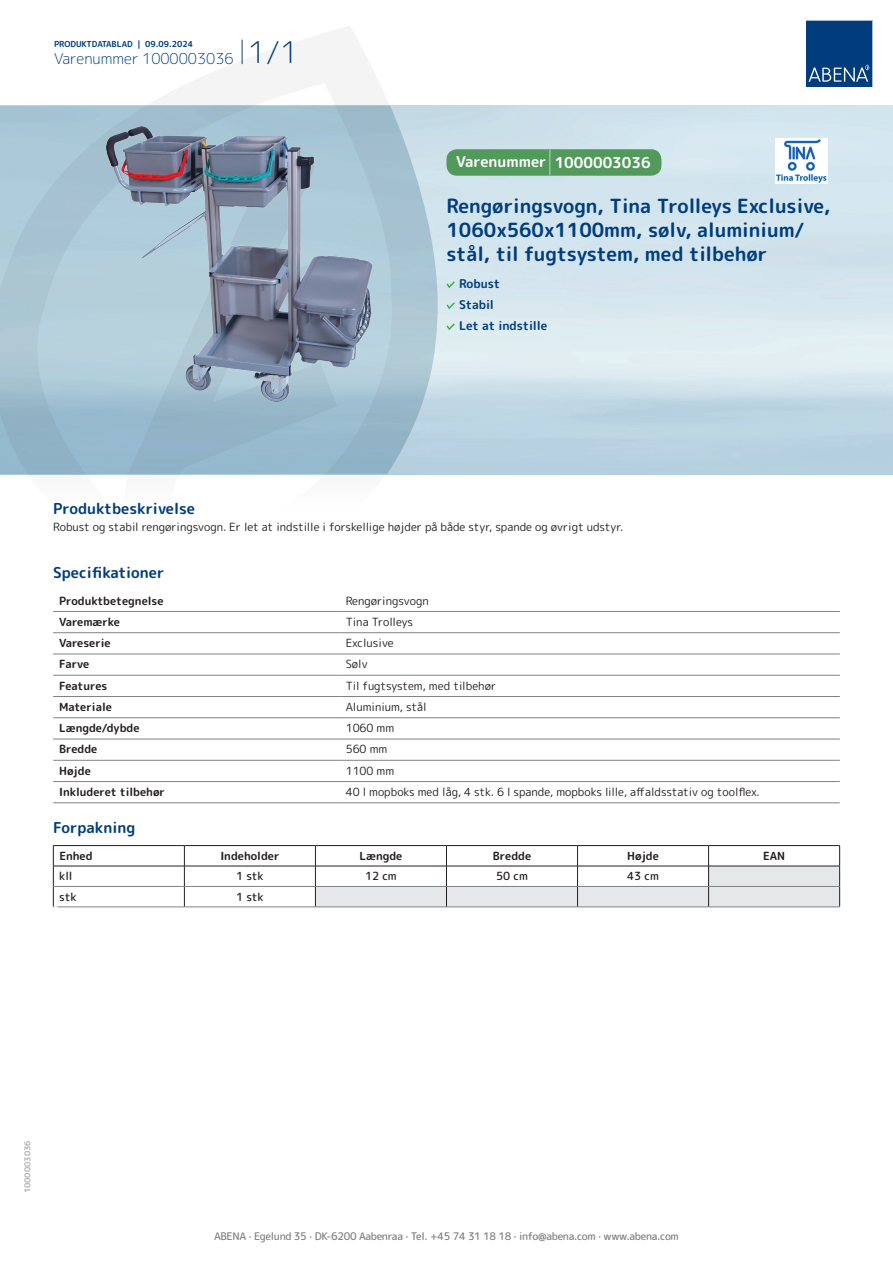
<style>
.page{position:relative;width:893px;height:1263px;background:#fff}
.page>*{position:absolute;margin:0;border:0;box-sizing:border-box;transform-origin:0 0}
.t1{font:700 19.5px/24px "Rounded Mplus 1 c";color:#013d7d}
.t2{font:700 15px "Rounded Mplus 1 c";color:#013d7d}
.t3{font:300 15px "Rounded Mplus 1 c";color:#013d7d}
.t4{font:700 15px "Rounded Mplus 1 c";color:#fff}
.t5{font:700 12px/21px "Rounded Mplus 1 c";letter-spacing:-.01em;color:#013d7d}
.t6{font:11.25px "Rounded Mplus 1 c";color:#231f20}
.t7{font:700 11.25px "Rounded Mplus 1 c";color:#231f20}
.t8{font:500 11.25px "Rounded Mplus 1 c";color:#231f20}
.t9{font:500 10.5px "Rounded Mplus 1 c";letter-spacing:-.03em;color:#808285}
.t10{font:700 10.5px "Rounded Mplus 1 c";color:#fff}
.t11{font:700 8.25px "Rounded Mplus 1 c";color:#013d7d}
.t12{font:700 8.25px "Rounded Mplus 1 c";color:#b2b3b7}
.s1{font-size:30px}
.s2{font-size:25.5px}
</style>
<div class="page">
<svg style="left:0;top:26px;width:439px;height:449px"></svg>
<svg style="left:0;top:106px;width:438px;height:368px"></svg>
<svg style="left:242px;top:40px;width:1px;height:24px"></svg>
<svg style="left:806px;top:20px;width:67px;height:67px"></svg>
<img style="left:106px;top:127px;width:266px;height:275px">
<hr style="left:53px;top:611px;width:287px;height:1px;background:#808285">
<hr style="left:340px;top:611px;width:500px;height:1px;background:#808285">
<hr style="left:53px;top:632px;width:287px;height:1px;background:#808285">
<hr style="left:340px;top:632px;width:500px;height:1px;background:#808285">
<hr style="left:53px;top:654px;width:287px;height:1px;background:#808285">
<hr style="left:340px;top:654px;width:500px;height:1px;background:#808285">
<hr style="left:53px;top:675px;width:287px;height:1px;background:#808285">
<hr style="left:340px;top:675px;width:500px;height:1px;background:#808285">
<hr style="left:53px;top:696px;width:287px;height:1px;background:#808285">
<hr style="left:340px;top:696px;width:500px;height:1px;background:#808285">
<hr style="left:53px;top:717px;width:287px;height:1px;background:#808285">
<hr style="left:340px;top:717px;width:500px;height:1px;background:#808285">
<hr style="left:53px;top:739px;width:287px;height:1px;background:#808285">
<hr style="left:340px;top:739px;width:500px;height:1px;background:#808285">
<hr style="left:53px;top:760px;width:287px;height:1px;background:#808285">
<hr style="left:340px;top:760px;width:500px;height:1px;background:#808285">
<hr style="left:53px;top:781px;width:287px;height:1px;background:#808285">
<hr style="left:340px;top:781px;width:500px;height:1px;background:#808285">
<hr style="left:53px;top:802px;width:287px;height:1px;background:#808285">
<hr style="left:340px;top:802px;width:500px;height:1px;background:#808285">
<hr style="left:53px;top:845px;width:131px;height:1px;background:#231f20">
<hr style="left:184px;top:845px;width:131px;height:1px;background:#231f20">
<hr style="left:315px;top:845px;width:131px;height:1px;background:#231f20">
<hr style="left:446px;top:845px;width:131px;height:1px;background:#231f20">
<hr style="left:577px;top:845px;width:132px;height:1px;background:#231f20">
<hr style="left:709px;top:845px;width:131px;height:1px;background:#231f20">
<hr style="left:53px;top:866px;width:131px;height:1px;background:#231f20">
<hr style="left:184px;top:866px;width:131px;height:1px;background:#231f20">
<svg style="left:53px;top:846px;width:1px;height:61px"></svg>
<svg style="left:184px;top:846px;width:1px;height:61px"></svg>
<svg style="left:315px;top:846px;width:525px;height:61px"></svg>
<hr style="left:54px;top:886px;width:130px;height:1px;background:#808285">
<hr style="left:184px;top:886px;width:131px;height:1px;background:#808285">
<hr style="left:315px;top:886px;width:131px;height:1px;background:#808285">
<hr style="left:446px;top:886px;width:131px;height:1px;background:#808285">
<hr style="left:577px;top:886px;width:132px;height:1px;background:#808285">
<hr style="left:709px;top:886px;width:130px;height:1px;background:#808285">
<hr style="left:53px;top:907px;width:131px;height:1px;background:#808285">
<hr style="left:184px;top:907px;width:131px;height:1px;background:#808285">
<hr style="left:315px;top:907px;width:131px;height:1px;background:#808285">
<hr style="left:446px;top:907px;width:131px;height:1px;background:#808285">
<hr style="left:577px;top:907px;width:132px;height:1px;background:#808285">
<hr style="left:709px;top:907px;width:131px;height:1px;background:#808285">
<svg style="left:446px;top:281px;width:9px;height:7px"></svg>
<svg style="left:446px;top:302px;width:9px;height:7px"></svg>
<svg style="left:446px;top:323px;width:9px;height:7px"></svg>
<div style="left:446px;top:149px;width:215px;height:27px;background:#52995c;border-radius:10px"></div>
<img style="left:775px;top:138px;width:52px;height:46px">
<p class="t11" style="left:54px;top:38px;width:141px">PRODUKTDATABLAD | 09.09.2024</p>
<h2 class="t3" style="left:54px;top:48px;width:246px">Varenummer 1000003036 <span class="s1">1/1</span></h2>
<h2 class="t4" style="left:456px;top:152px;width:196px">Varenummer <span class="s2">|</span> 1000003036</h2>
<h1 class="t1" style="left:446px;top:194px;width:385px">Rengøringsvogn, Tina Trolleys Exclusive,<br>1060x560x1100mm, sølv, aluminium/ stål, til fugtsystem, med tilbehør</h1>
<p class="t5" style="left:459px;top:273px;width:90px">Robust<br>Stabil<br>Let at indstille</p>
<h2 class="t2" style="left:53px;top:498px;width:143px">Produktbeskrivelse</h2>
<p class="t6" style="left:53px;top:518px;width:572px">Robust og stabil rengøringsvogn. Er let at indstille i forskellige højder på både styr, spande og øvrigt udstyr.</p>
<h2 class="t2" style="left:53px;top:562px;width:113px">Specifikationer</h2>
<p class="t7" style="left:59px;top:592px;width:106px">Produktbetegnelse</p>
<p class="t6" style="left:346px;top:592px;width:85px">Rengøringsvogn</p>
<p class="t7" style="left:59px;top:614px;width:62px">Varemærke</p>
<p class="t6" style="left:346px;top:614px;width:69px">Tina Trolleys</p>
<p class="t7" style="left:59px;top:635px;width:53px">Vareserie</p>
<p class="t6" style="left:346px;top:635px;width:49px">Exclusive</p>
<p class="t7" style="left:59px;top:656px;width:32px">Farve</p>
<p class="t6" style="left:346px;top:656px;width:23px">Sølv</p>
<p class="t7" style="left:59px;top:678px;width:50px">Features</p>
<p class="t6" style="left:346px;top:678px;width:152px">Til fugtsystem, med tilbehør</p>
<p class="t7" style="left:59px;top:699px;width:54px">Materiale</p>
<p class="t6" style="left:346px;top:699px;width:82px">Aluminium, stål</p>
<p class="t7" style="left:59px;top:720px;width:82px">Længde/dybde</p>
<p class="t6" style="left:346px;top:720px;width:50px">1060 mm</p>
<p class="t7" style="left:59px;top:741px;width:40px">Bredde</p>
<p class="t6" style="left:346px;top:741px;width:43px">560 mm</p>
<p class="t7" style="left:59px;top:763px;width:33px">Højde</p>
<p class="t6" style="left:346px;top:763px;width:50px">1100 mm</p>
<p class="t7" style="left:59px;top:784px;width:107px">Inkluderet tilbehør</p>
<p class="t6" style="left:346px;top:784px;width:416px">40 l mopboks med låg, 4 stk. 6 l spande, mopboks lille, affaldsstativ og toolflex.</p>
<h2 class="t2" style="left:53px;top:817px;width:84px">Forpakning</h2>
<p class="t7" style="left:59px;top:848px;width:35px">Enhed</p>
<p class="t7" style="left:220px;top:848px;width:61px">Indeholder</p>
<p class="t7" style="left:359px;top:848px;width:44px">Længde</p>
<p class="t7" style="left:493px;top:848px;width:40px">Bredde</p>
<p class="t7" style="left:627px;top:848px;width:33px">Højde</p>
<p class="t7" style="left:763px;top:848px;width:24px">EAN</p>
<p class="t8" style="left:59px;top:868px;width:15px">kll</p>
<p class="t8" style="left:236px;top:868px;width:29px">1 stk</p>
<p class="t8" style="left:365px;top:868px;width:33px">12 cm</p>
<p class="t8" style="left:496px;top:868px;width:33px">50 cm</p>
<p class="t8" style="left:627px;top:868px;width:33px">43 cm</p>
<p class="t8" style="left:59px;top:889px;width:19px">stk</p>
<p class="t8" style="left:236px;top:889px;width:29px">1 stk</p>
<p class="t10" style="left:53px;top:902px;width:7px">*</p>
<p class="t12" style="left:22px;top:1193px;width:54px;rotate:-90deg">1000003036</p>
<p class="t9" style="left:214px;top:1229px;width:466px">ABENA · Egelund 35 · DK-6200 Aabenraa · Tel. +45 74 31 18 18 · info@abena.com · www.abena.com</p>
</div>
